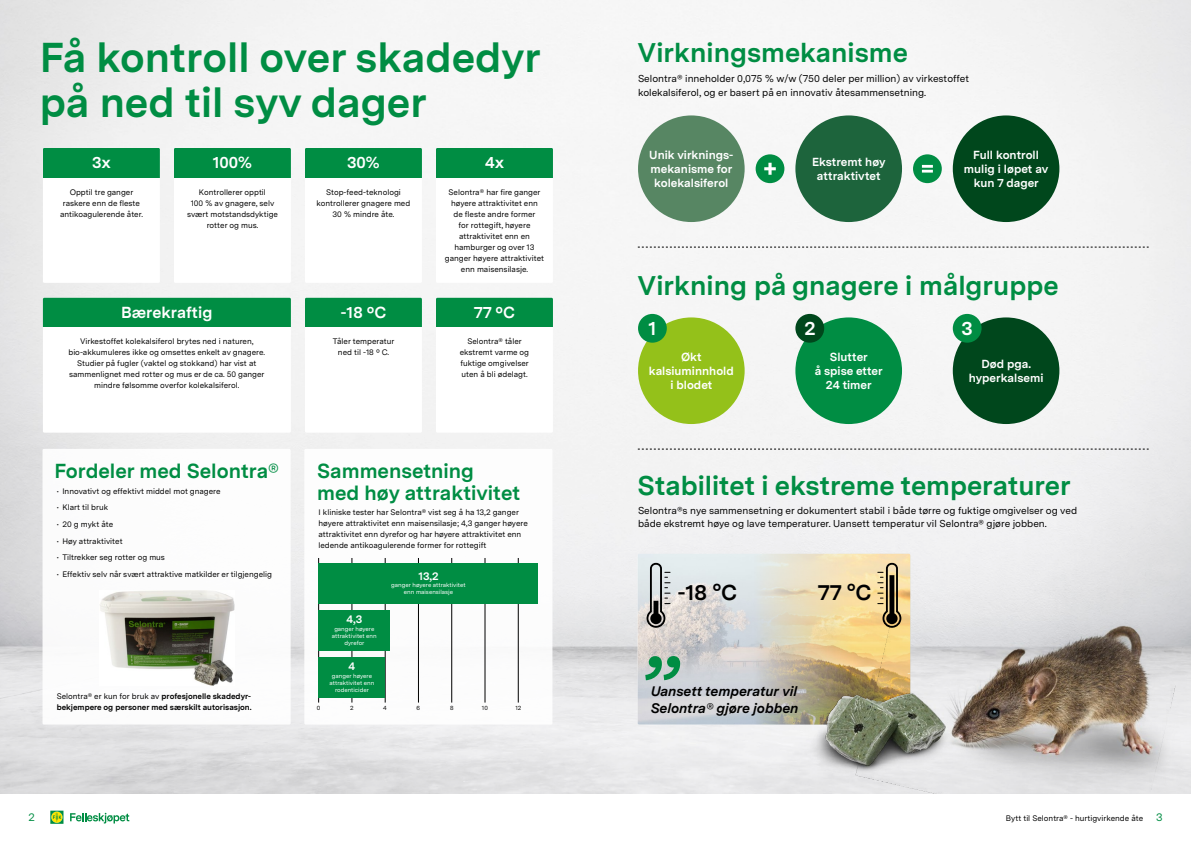
<style>
.page{position:relative;width:1191px;height:842px;background:#fff}
.page>*{position:absolute;margin:0;border:0;box-sizing:border-box;transform-origin:0 0}
.Overskrift_1{font:700 41.7px/45.1px "FK Messina";color:#008d43}
.Overskrift_1-2{font:700 27px "FK Messina";color:#008d43}
.Overskrift_1-3{font:700 21.5px "FK Messina";color:#000}
.Overskrift_1-4{font:700 20.3px/21.9px "FK Messina";color:#008d43}
.t1{font:700 19px "FK Messina";color:#fff}
.t2{font:700 16px "FK Messina";color:#fff}
.t3{font:italic 700 13.8px/16.3px "FK Messina";color:#000}
.t4{font:700 11.7px/14px "FK Messina";color:#fff;text-align:center}
.t5{font:700 11px "FK Messina";color:#fff}
.t6{font:11px "FK Messina";color:#008d43}
.t7{font:10px/13.8px "FK Messina";color:#000}
.t8{font:8px/11px "FK Messina";color:#000;text-align:center}
.t9{font:700 8px/11px "FK Messina";color:#000}
.t10{font:6px/7.2px "FK Messina";color:#fff;text-align:center}
.t11{font:6px "FK Messina";color:#000}
.s1{font-weight:400}
.s2{font-size:11px;color:#008d43}
</style>
<div class="page">
<svg style="left:50px;top:811px;width:13px;height:13px"></svg>
<svg style="left:70px;top:813px;width:59px;height:10px"></svg>
<img style="left:0;top:0;width:1191px;height:794px">
<div style="left:304px;top:449px;width:248px;height:275px;background:#fff"></div>
<div style="left:174px;top:148px;width:117px;height:135px;background:#fff"></div>
<div style="left:174px;top:148px;width:117px;height:29px;background:#008d43"></div>
<div style="left:43px;top:298px;width:248px;height:135px;background:#fff"></div>
<div style="left:43px;top:298px;width:248px;height:29px;background:#008d43"></div>
<svg style="left:638px;top:449px;width:510px;height:1px"></svg>
<svg style="left:638px;top:247px;width:510px;height:1px"></svg>
<div style="left:43px;top:449px;width:248px;height:275px;background:#fff"></div>
<img style="left:637px;top:554px;width:273px;height:170px">
<hr style="left:318px;top:558px;width:1px;height:144px;background:#000">
<hr style="left:352px;top:558px;width:1px;height:144px;background:#000">
<hr style="left:385px;top:558px;width:1px;height:144px;background:#000">
<hr style="left:418px;top:558px;width:1px;height:144px;background:#000">
<hr style="left:451px;top:558px;width:1px;height:144px;background:#000">
<hr style="left:485px;top:558px;width:1px;height:144px;background:#000">
<hr style="left:518px;top:558px;width:1px;height:144px;background:#000">
<div style="left:319px;top:657px;width:66px;height:41px;background:#008d43"></div>
<div style="left:319px;top:610px;width:71px;height:40px;background:#008d43"></div>
<div style="left:319px;top:563px;width:219px;height:40px;background:#008d43"></div>
<img style="left:100px;top:590px;width:134px;height:96px">
<div style="left:436px;top:148px;width:117px;height:135px;background:#fff"></div>
<div style="left:436px;top:148px;width:117px;height:29px;background:#008d43"></div>
<div style="left:436px;top:298px;width:117px;height:135px;background:#fff"></div>
<div style="left:436px;top:298px;width:117px;height:29px;background:#008d43"></div>
<div style="left:305px;top:148px;width:117px;height:135px;background:#fff"></div>
<div style="left:305px;top:148px;width:117px;height:29px;background:#008d43"></div>
<div style="left:305px;top:298px;width:117px;height:135px;background:#fff"></div>
<div style="left:305px;top:298px;width:117px;height:29px;background:#008d43"></div>
<div style="left:43px;top:148px;width:117px;height:135px;background:#fff"></div>
<div style="left:43px;top:148px;width:117px;height:29px;background:#008d43"></div>
<div style="left:638px;top:317px;width:106px;height:107px;background:#94c11a;border-radius:50%"></div>
<div style="left:638px;top:314px;width:29px;height:29px;background:#008d43;border-radius:50%"></div>
<div style="left:638px;top:115px;width:106px;height:107px;background:#578663;border-radius:50%"></div>
<div style="left:795px;top:115px;width:107px;height:107px;background:#1d643c;border-radius:50%"></div>
<div style="left:952px;top:115px;width:107px;height:107px;background:#00471c;border-radius:50%"></div>
<div style="left:795px;top:317px;width:107px;height:107px;background:#008d43;border-radius:50%"></div>
<div style="left:795px;top:314px;width:29px;height:29px;background:#00471c;border-radius:50%"></div>
<div style="left:952px;top:317px;width:107px;height:107px;background:#00471c;border-radius:50%"></div>
<div style="left:952px;top:314px;width:29px;height:29px;background:#008d43;border-radius:50%"></div>
<div style="left:913px;top:154px;width:28px;height:29px;background:#008d43;border-radius:50%"></div>
<svg style="left:922px;top:165px;width:11px;height:8px"></svg>
<div style="left:755px;top:154px;width:29px;height:29px;background:#008d43;border-radius:50%"></div>
<svg style="left:764px;top:163px;width:12px;height:12px"></svg>
<img style="left:748px;top:620px;width:437px;height:174px">
<svg style="left:645px;top:656px;width:35px;height:24px"></svg>
<svg style="left:646px;top:563px;width:24px;height:65px;background:#9e9f9f"></svg>
<svg style="left:877px;top:563px;width:24px;height:65px;background:#9a8962"></svg>
<img style="left:809px;top:684px;width:162px;height:110px">
<p class="Overskrift_1" style="left:40px;top:33px;width:503px">Få kontroll over skadedyr på ned til syv dager</p>
<p class="t2" style="left:92px;top:151px;width:20px">3x</p>
<p class="t8" style="left:60px;top:186px;width:84px">Opptil tre ganger raskere enn de fleste antikoagulerende åter.</p>
<p class="t2" style="left:213px;top:151px;width:41px">100%</p>
<p class="t8" style="left:187px;top:186px;width:92px">Kontrollerer opptil<br>100 % av gnagere, selv svært motstandsdyktige rotter og mus.</p>
<p class="t2" style="left:121px;top:301px;width:93px">Bærekraftig</p>
<p class="t8" style="left:68px;top:336px;width:198px">Virkestoffet kolekalsiferol brytes ned i naturen, bio-akkumuleres ikke og omsettes enkelt av gnagere.<br>Studier på fugler (vaktel og stokkand) har vist at sammenlignet med rotter og mus er de ca. 50 ganger mindre følsomme overfor kolekalsiferol.</p>
<p class="Overskrift_1-4" style="left:55px;top:459px;width:226px">Fordeler med Selontra®</p>
<p class="t8" style="left:57px;top:485px;width:165px">• Innovativt og effektivt middel mot gnagere</p>
<p class="t8" style="left:57px;top:502px;width:53px">• Klart til bruk</p>
<p class="t8" style="left:57px;top:518px;width:58px">• 20 g mykt åte</p>
<p class="t8" style="left:57px;top:535px;width:67px">• Høy attraktivitet</p>
<p class="t8" style="left:57px;top:552px;width:110px">• Tiltrekker seg rotter og mus</p>
<p class="t8" style="left:57px;top:568px;width:217px">• Effektiv selv når svært attraktive matkilder er tilgjengelig</p>
<p class="t9" style="left:57px;top:691px;width:196px"><span class="s1">Selontra® er kun for bruk av</span> profesjonelle skadedyr&shy;bekjempere og personer med særskilt autorisasjon.</p>
<p class="t2" style="left:347px;top:151px;width:34px">30%</p>
<p class="t8" style="left:316px;top:186px;width:95px">Stop-feed-teknologi kontrollerer gnagere med<br>30 % mindre åte.</p>
<p class="t2" style="left:341px;top:301px;width:47px">-18 ºC</p>
<p class="t8" style="left:333px;top:336px;width:63px">Tåler temperatur ned til -18 º C.</p>
<p class="t2" style="left:485px;top:151px;width:21px">4x</p>
<p class="t8" style="left:445px;top:186px;width:101px">Selontra® har fire ganger høyere attraktivitet enn<br>de fleste andre former<br>for rottegift, høyere attraktivitet enn en hamburger og over 13 ganger høyere attraktivitet enn maisensilasje.</p>
<p class="t2" style="left:474px;top:301px;width:42px">77 ºC</p>
<p class="t8" style="left:460px;top:336px;width:71px">Selontra® tåler ekstremt varme og fuktige omgivelser uten å bli ødelagt.</p>
<p class="Overskrift_1-4" style="left:317px;top:459px;width:205px">Sammensetning med høy attraktivitet</p>
<p class="t8" style="left:318px;top:506px;width:211px;text-align:left">I kliniske tester har Selontra® vist seg å ha 13,2 ganger høyere attraktivitet enn maisensilasje; 4,3 ganger høyere attraktivitet enn dyrefor og har høyere attraktivitet enn ledende antikoagulerende former for rottegift</p>
<p class="t5" style="left:346px;top:611px;width:17px">4,3</p>
<p class="t10" style="left:332px;top:625px;width:46px">ganger høyere attraktivitet enn</p>
<p class="t10" style="left:344px;top:639px;width:22px">dyrefor</p>
<p class="t5" style="left:348px;top:658px;width:8px">4</p>
<p class="t10" style="left:329px;top:672px;width:46px">ganger høyere attraktivitet enn rodenticider</p>
<p class="t5" style="left:418px;top:568px;width:22px">13,2</p>
<p class="t10" style="left:391px;top:581px;width:76px">ganger høyere attraktivitet</p>
<p class="t10" style="left:404px;top:588px;width:51px">enn maisensilasje</p>
<p class="t11" style="left:317px;top:704px;width:5px">0</p>
<p class="t11" style="left:350px;top:704px;width:5px">2</p>
<p class="t11" style="left:383px;top:704px;width:5px">4</p>
<p class="t11" style="left:416px;top:704px;width:5px">6</p>
<p class="t11" style="left:450px;top:704px;width:5px">8</p>
<p class="t11" style="left:482px;top:704px;width:7px">10</p>
<p class="t11" style="left:515px;top:704px;width:7px">12</p>
<p class="Overskrift_1-2" style="left:637px;top:33px;width:272px">Virkningsmekanisme</p>
<p class="t7" style="left:638px;top:72px;width:333px">Selontra® inneholder 0,075 % w/w (750 deler per million) av virkestoffet kolekalsiferol, og er basert på en innovativ åtesammensetning.</p>
<p class="t4" style="left:649px;top:147px;width:85px">Unik virknings&shy;mekanisme for kolekalsiferol</p>
<p class="t4" style="left:812px;top:154px;width:75px">Ekstremt høy attraktivtet</p>
<p class="t4" style="left:964px;top:147px;width:86px">Full kontroll mulig i løpet av kun 7 dager</p>
<p class="Overskrift_1-2" style="left:637px;top:265px;width:422px">Virkning på gnagere i målgruppe</p>
<p class="t1" style="left:648px;top:314px;width:10px">1</p>
<p class="t4" style="left:649px;top:349px;width:86px">Økt kalsiuminnhold</p>
<p class="t4" style="left:670px;top:377px;width:43px">i blodet</p>
<p class="t1" style="left:804px;top:314px;width:13px">2</p>
<p class="t4" style="left:830px;top:349px;width:39px">Slutter</p>
<p class="t4" style="left:815px;top:363px;width:69px">å spise etter</p>
<p class="t4" style="left:826px;top:377px;width:47px">24 timer</p>
<p class="t1" style="left:961px;top:314px;width:13px">3</p>
<p class="t4" style="left:981px;top:356px;width:51px">Død pga.</p>
<p class="t4" style="left:968px;top:370px;width:76px">hyperkalsemi</p>
<p class="Overskrift_1-2" style="left:637px;top:466px;width:435px">Stabilitet i ekstreme temperaturer</p>
<p class="t7" style="left:638px;top:503px;width:441px">Selontra®s nye sammensetning er dokumentert stabil i både tørre og fuktige omgivelser og ved både ekstremt høye og lave temperaturer. Uansett temperatur vil Selontra® gjøre jobben.</p>
<p class="Overskrift_1-3" style="left:677px;top:576px;width:61px">-18 °C</p>
<p class="Overskrift_1-3" style="left:818px;top:576px;width:55px">77 °C</p>
<p class="t3" style="left:650px;top:683px;width:149px">Uansett temperatur vil<br>Selontra® gjøre jobben</p>
<h3 class="t6" style="left:28px;top:809px;width:8px">2</h3>
<p class="t8" style="left:1005px;top:812px;width:158px">Bytt til Selontra® - hurtigvirkende åte <span class="s2">3</span></p>
</div>
